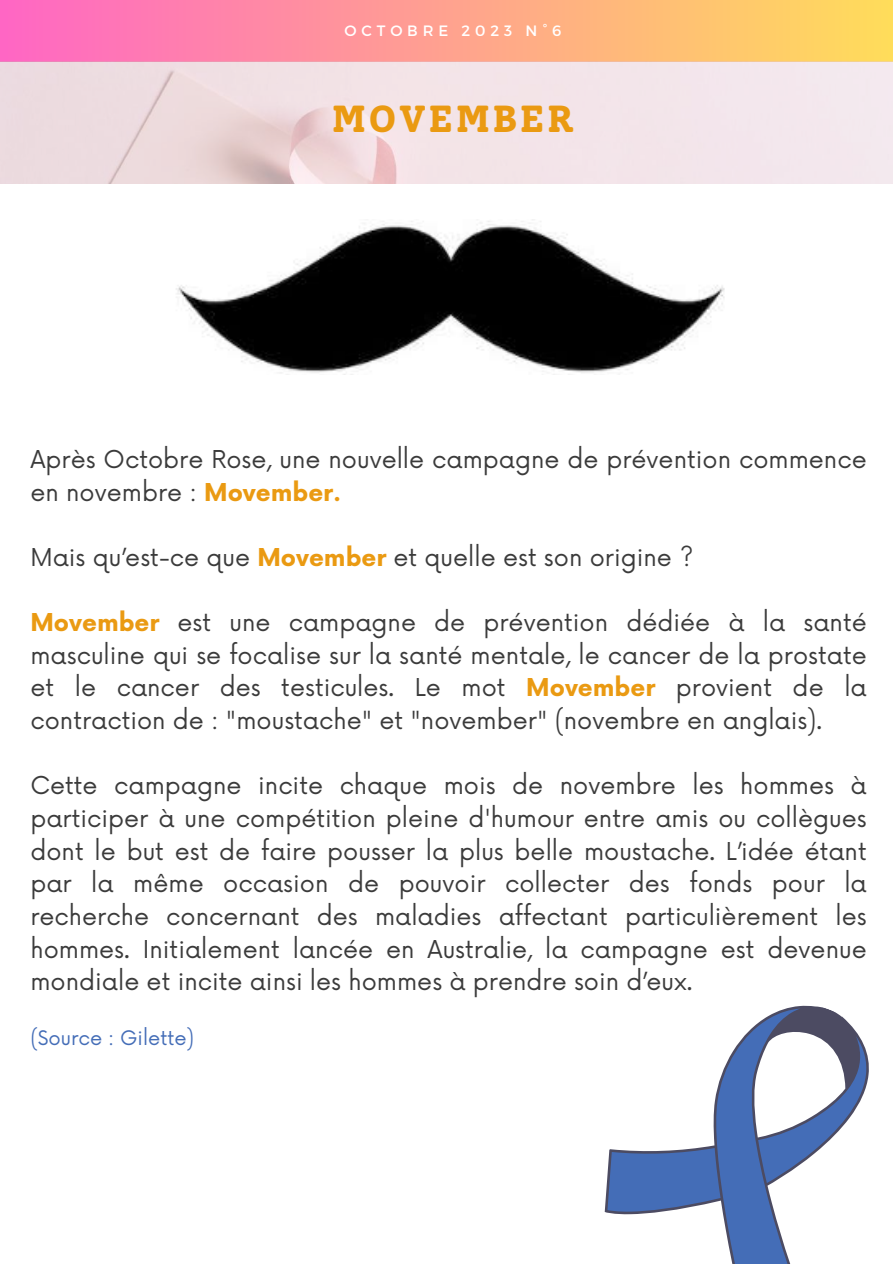
<style>
.page{position:relative;width:893px;height:1264px;background:#fff}
.page>*{position:absolute;margin:0;border:0;box-sizing:border-box;transform-origin:0 0}
.t1{font:800 37.5px "Solway";letter-spacing:.06em;color:#ea9a12}
.t2{font:24px/32.7px "Now";color:#3b3b3b;text-align:justify}
.t3{font:19.5px "Now";color:#446db7}
.t4{font:15px "Montserrat";letter-spacing:.32em;color:#fff}
.s1{font-weight:700;color:#ea9a12}
</style>
<div class="page">
<div style="left:0;top:0;width:892px;height:62px;background:linear-gradient(to right,#ff66c4,#ffdd5a)"></div>
<svg style="left:604px;top:1149px;width:41px;height:66px;background:#5978b3"></svg>
<svg style="left:645px;top:1005px;width:224px;height:258px"></svg>
<img style="left:0;top:62px;width:892px;height:121px">
<img style="left:176px;top:219px;width:549px;height:156px">
<p class="t4" style="left:344px;top:21px;width:218px">OCTOBRE 2023 N°6</p>
<h1 class="t1" style="left:332px;top:97px;width:244px">MOVEMBER</h1>
<p class="t2" style="left:30px;top:444px;width:837px">Après Octobre Rose, une nouvelle campagne de prévention commence en novembre : <span class="s1">Movember.</span></p>
<p class="t2" style="left:30px;top:542px;width:664px">Mais qu’est-ce que <span class="s1">Movember</span> et quelle est son origine ?</p>
<p class="t2" style="left:30px;top:607px;width:837px"><span class="s1">Movember</span> est une campagne de prévention dédiée à la santé masculine qui se focalise sur la santé mentale, le cancer de la prostate et le cancer des testicules. Le mot <span class="s1">Movember</span> provient de la contraction de : "moustache" et "november" (novembre en anglais).</p>
<p class="t2" style="left:30px;top:770px;width:837px">Cette campagne incite chaque mois de novembre les hommes à participer à une compétition pleine d'humour entre amis ou collègues dont le but est de faire pousser la plus belle moustache. L’idée étant par la même occasion de pouvoir collecter des fonds pour la recherche concernant des maladies affectant particulièrement les hommes. Initialement lancée en Australie, la campagne est devenue mondiale et incite ainsi les hommes à prendre soin d’eux.</p>
<p class="t3" style="left:30px;top:1027px;width:165px">(Source : Gilette)</p>
</div>
